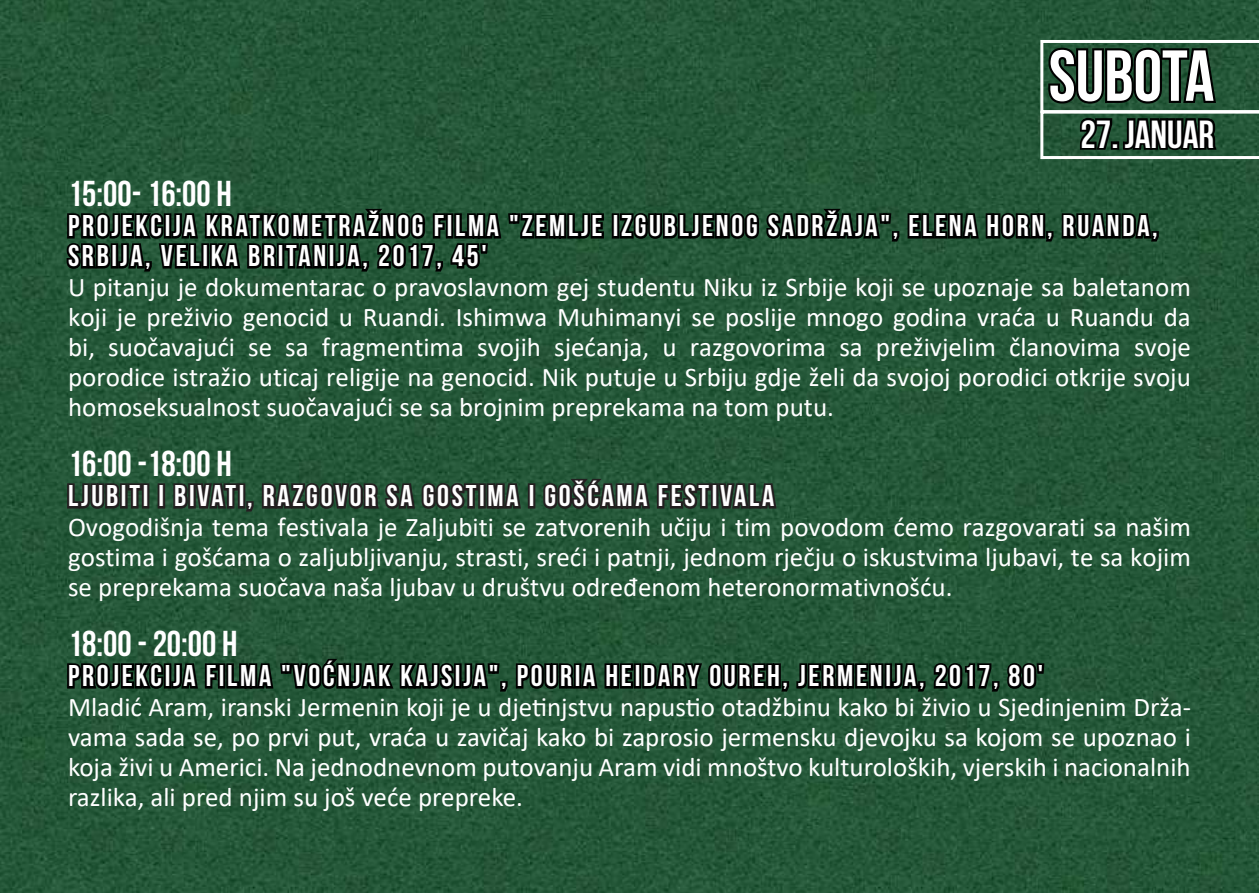
<style>
.page{position:relative;width:1259px;height:893px;background:#fff}
.page>*{position:absolute;margin:0;border:0;box-sizing:border-box;transform-origin:0 0}
.t1{font:700 72px "Bebas Neue";color:#fff}
.t2{font:700 39px "Bebas Neue";color:#fff}
.t3{font:36px "Bebas Neue";color:#fff}
.t4{font:30px/30px "Bebas Neue";letter-spacing:.09em;color:#fff}
.t5{font:27px/30px "Calibri";color:#fff;text-align:justify}
</style>
<div class="page">
<img style="left:0;top:0;width:1259px;height:893px">
<div style="left:508px;top:213px;width:8px;height:11px;border:4px solid #000"></div>
<div style="left:512px;top:213px;width:8px;height:11px;border:4px solid #000"></div>
<svg style="left:518px;top:163px;width:88px;height:125px;background:#1e482e"></svg>
<div style="left:612px;top:213px;width:7px;height:26px;border:4px solid #000"></div>
<svg style="left:617px;top:160px;width:265px;height:101px;background:#1d452c"></svg>
<div style="left:879px;top:213px;width:8px;height:11px;border:4px solid #000"></div>
<div style="left:883px;top:213px;width:8px;height:11px;border:4px solid #000"></div>
<svg style="left:64px;top:160px;width:440px;height:162px;background:#1b422a"></svg>
<div style="left:480px;top:243px;width:8px;height:11px;border:4px solid #000"></div>
<svg style="left:65px;top:481px;width:79px;height:30px;background:#233127"></svg>
<div style="left:142px;top:483px;width:7px;height:26px;border:4px solid #231f20"></div>
<div style="left:158px;top:483px;width:7px;height:26px;border:4px solid #231f20"></div>
<svg style="left:171px;top:430px;width:352px;height:132px;background:#244f34"></svg>
<div style="left:528px;top:483px;width:7px;height:26px;border:4px solid #231f20"></div>
<svg style="left:541px;top:430px;width:238px;height:132px;background:#244d34"></svg>
<svg style="left:65px;top:610px;width:211px;height:128px;background:#1f492f"></svg>
<div style="left:280px;top:663px;width:8px;height:11px;border:4px solid #000"></div>
<div style="left:284px;top:663px;width:8px;height:11px;border:4px solid #000"></div>
<svg style="left:289px;top:610px;width:201px;height:132px;background:#1e492f"></svg>
<div style="left:488px;top:663px;width:7px;height:11px;border:4px solid #000"></div>
<div style="left:492px;top:663px;width:7px;height:11px;border:4px solid #000"></div>
<svg style="left:497px;top:610px;width:541px;height:128px;background:#1e492f"></svg>
<div style="left:1036px;top:663px;width:8px;height:11px;border:4px solid #000"></div>
<svg style="left:888px;top:40px;width:371px;height:221px;background:#244d34"></svg>
<h1 class="t1" style="left:1048px;top:36px;width:167px">SUBOTA</h1>
<h2 class="t2" style="left:1080px;top:113px;width:135px">27. JANUAR</h2>
<h3 class="t3" style="left:68px;top:174px;width:165px">15:00- 16:00 h</h3>
<p class="t4" style="left:68px;top:211px;width:1091px">PROJEKCIJA KRATKOMETRAŽNOG FILMA "ZEMLJE IZGUBLJENOG SADRŽAJA", ELENA HORN, RUANDA,<br>SRBIJA, VELIKA BRITANIJA, 2017, 45'</p>
<p class="t5" style="left:68px;top:272px;width:1124px">U pitanju je dokumentarac o pravoslavnom gej studentu Niku iz Srbije koji se upoznaje sa baletanom koji je preživio genocid u Ruandi. Ishimwa Muhimanyi se poslije mnogo godina vraća u Ruandu da bi, suočavajući se sa fragmentima svojih sjećanja, u razgovorima sa preživjelim članovima svoje porodice istražio uticaj religije na genocid. Nik putuje u Srbiju gdje želi da svojoj porodici otkrije svoju homoseksualnost suočavajući se sa brojnim preprekama na tom putu.</p>
<h3 class="t3" style="left:68px;top:444px;width:165px">16:00 -18:00 h</h3>
<p class="t4" style="left:68px;top:481px;width:708px">LJUBITI I BIVATI, RAZGOVOR SA GOSTIMA I GOŠĆAMA FESTIVALA</p>
<p class="t5" style="left:68px;top:512px;width:1124px">Ovogodišnja tema festivala je Zaljubiti se zatvorenih učiju i tim povodom ćemo razgovarati sa našim gostima i gošćama o zaljubljivanju, strasti, sreći i patnji, jednom rječju o iskustvima ljubavi, te sa kojim se preprekama suočava naša ljubav u društvu određenom heteronormativnošću.</p>
<h3 class="t3" style="left:68px;top:624px;width:171px">18:00 - 20:00 h</h3>
<p class="t4" style="left:68px;top:661px;width:976px">PROJEKCIJA FILMA "VOĆNJAK KAJSIJA", POURIA HEIDARY OUREH, JERMENIJA, 2017, 80'</p>
<p class="t5" style="left:68px;top:692px;width:1124px">Mladić Aram, iranski Jermenin koji je u djetinjstvu napustio otadžbinu kako bi živio u Sjedinjenim Drža&shy;vama sada se, po prvi put, vraća u zavičaj kako bi zaprosio jermensku djevojku sa kojom se upoznao i koja živi u Americi. Na jednodnevnom putovanju Aram vidi mnoštvo kulturoloških, vjerskih i nacionalnih razlika, ali pred njim su još veće prepreke.</p>
</div>
